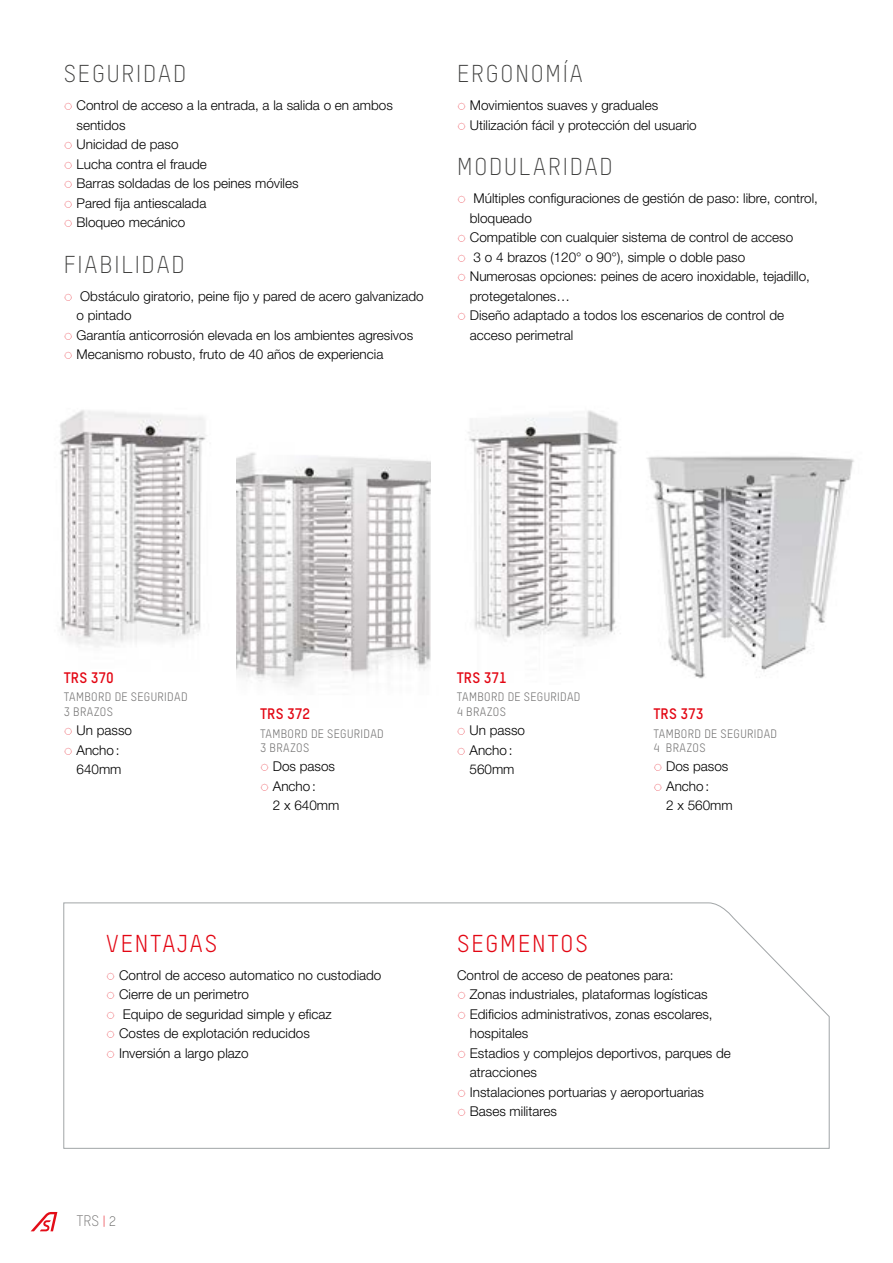
<style>
.page{position:relative;width:893px;height:1263px;background:#fff}
.page>*{position:absolute;margin:0;border:0;box-sizing:border-box;transform-origin:0 0}
.t1{font:300 24px "Oxfam TSTARPRO";letter-spacing:.075em;color:#3c3c3b}
.t2{font:24px "Oxfam TSTARPRO";letter-spacing:.075em;color:#e30613}
.t3{font:700 15px "Oxfam TSTARPRO";color:#e30613}
.t4{font:300 15px "Oxfam TSTARPRO";color:#706f6f}
.t5{font:300 13.5px/19.5px "Helvetica Neue LT Std";color:#000}
.t6{font:12px/14.2px "Oxfam TSTARPRO";letter-spacing:.025em;color:#706f6f}
.s1{font-size:13.5px;color:#e30613}
.s2{font-size:13.5px;color:#575756}
</style>
<div class="page">
<svg style="left:63px;top:902px;width:767px;height:247px"></svg>
<svg style="left:31px;top:1212px;width:26px;height:19px"></svg>
<img style="left:236px;top:452px;width:195px;height:234px">
<img style="left:59px;top:410px;width:148px;height:237px">
<img style="left:468px;top:410px;width:150px;height:236px">
<img style="left:647px;top:456px;width:207px;height:223px">
<svg style="left:107px;top:973px;width:7px;height:7px"></svg>
<svg style="left:107px;top:992px;width:7px;height:7px"></svg>
<svg style="left:107px;top:1012px;width:7px;height:7px"></svg>
<svg style="left:107px;top:1031px;width:7px;height:7px"></svg>
<svg style="left:107px;top:1051px;width:7px;height:7px"></svg>
<svg style="left:458px;top:992px;width:7px;height:7px"></svg>
<svg style="left:458px;top:1012px;width:7px;height:7px"></svg>
<svg style="left:458px;top:1051px;width:7px;height:7px"></svg>
<svg style="left:458px;top:1090px;width:7px;height:7px"></svg>
<svg style="left:458px;top:1109px;width:7px;height:7px"></svg>
<h1 class="t1" style="left:64px;top:60px;width:124px">SEGURIDAD</h1>
<p class="t5" style="left:77px;top:96px;width:318px">Control de acceso a la entrada, a la salida o en ambos sentidos<br>Unicidad de paso<br>Lucha contra el fraude<br>Barras soldadas de los peines móviles<br>Pared fija antiescalada<br>Bloqueo mecánico</p>
<h1 class="t1" style="left:64px;top:250px;width:122px">FIABILIDAD</h1>
<p class="t5" style="left:77px;top:286px;width:349px">Obstáculo giratorio, peine fijo y pared de acero galvanizado o pintado<br>Garantía anticorrosión elevada en los ambientes agresivos Mecanismo robusto, fruto de 40 años de experiencia</p>
<h1 class="t1" style="left:457px;top:60px;width:127px">ERGONOMÍA</h1>
<p class="t5" style="left:470px;top:96px;width:228px">Movimientos suaves y graduales<br>Utilización fácil y protección del usuario</p>
<h1 class="t1" style="left:457px;top:153px;width:157px">MODULARIDAD</h1>
<p class="t5" style="left:470px;top:189px;width:350px">Múltiples configuraciones de gestión de paso: libre, control, bloqueado<br>Compatible con cualquier sistema de control de acceso<br>3 o 4 brazos (120° o 90°), simple o doble paso<br>Numerosas opciones: peines de acero inoxidable, tejadillo, protegetalones…<br>Diseño adaptado a todos los escenarios de control de acceso perimetral</p>
<p class="t3" style="left:64px;top:668px;width:52px">TRS 370</p>
<p class="t6" style="left:64px;top:690px;width:125px">TAMBORD DE SEGURIDAD<br>3 BRAZOS</p>
<p class="t5" style="left:77px;top:720px;width:57px">Un passo<br>Ancho:<br>640mm</p>
<p class="t3" style="left:260px;top:705px;width:52px">TRS 372</p>
<p class="t6" style="left:260px;top:726px;width:125px">TAMBORD DE SEGURIDAD<br>3 BRAZOS</p>
<p class="t5" style="left:273px;top:756px;width:68px">Dos pasos<br>Ancho:<br>2 x 640mm</p>
<h1 class="t2" style="left:106px;top:929px;width:112px">VENTAJAS</h1>
<p class="t5" style="left:119px;top:965px;width:264px">Control de acceso automatico no custodiado<br>Cierre de un perimetro<br>Equipo de seguridad simple y eficaz<br>Costes de explotación reducidos<br>Inversión a largo plazo</p>
<p class="t4" style="left:77px;top:1212px;width:41px">TRS <span class="s1">|</span> <span class="s2">2</span></p>
<p class="t3" style="left:457px;top:668px;width:52px">TRS 371</p>
<p class="t6" style="left:457px;top:690px;width:125px">TAMBORD DE SEGURIDAD<br>4 BRAZOS</p>
<p class="t5" style="left:469px;top:720px;width:57px">Un passo<br>Ancho:<br>560mm</p>
<p class="t3" style="left:653px;top:705px;width:52px">TRS 373</p>
<p class="t6" style="left:653px;top:726px;width:125px">TAMBORD DE SEGURIDAD<br>4 BRAZOS</p>
<p class="t5" style="left:666px;top:756px;width:68px">Dos pasos<br>Ancho:<br>2 x 560mm</p>
<h1 class="t2" style="left:457px;top:929px;width:132px">SEGMENTOS</h1>
<p class="t5" style="left:470px;top:965px;width:263px;text-indent:-13px">Control de acceso de peatones para:<br>Zonas industriales, plataformas logísticas<br>Edificios administrativos, zonas escolares, hospitales<br>Estadios y complejos deportivos, parques de atracciones<br>Instalaciones portuarias y aeroportuarias<br>Bases militares</p>
</div>
